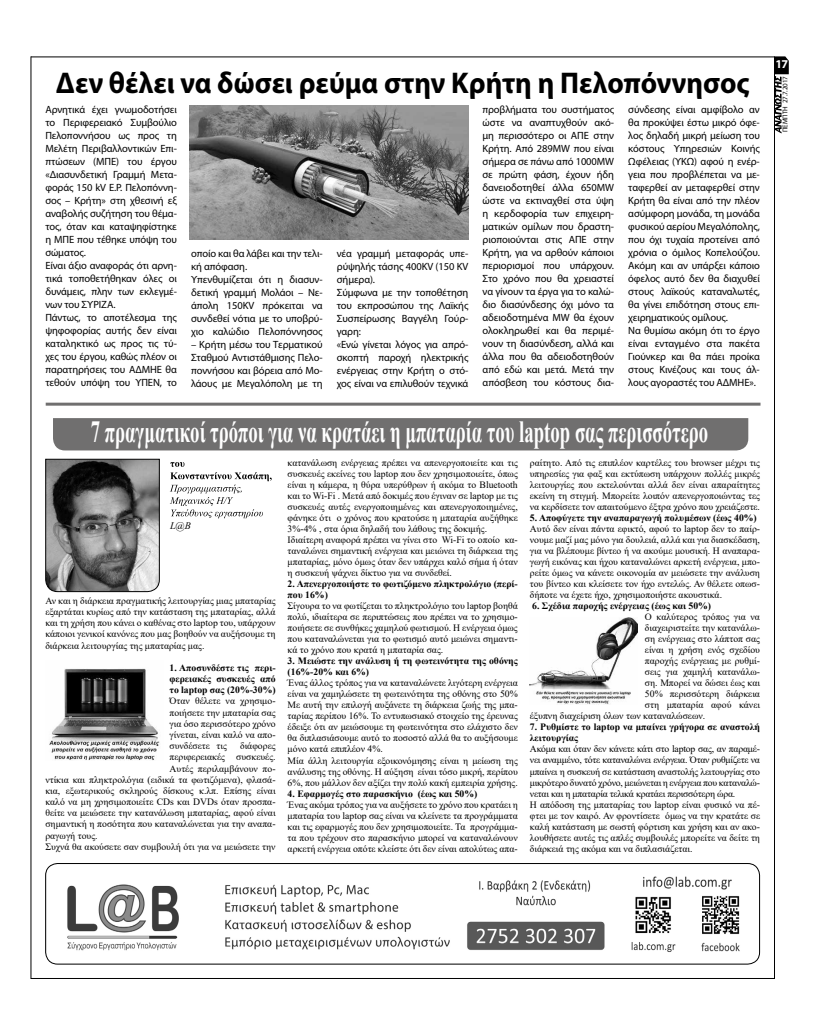
<style>
.page{position:relative;width:823px;height:1035px;background:#fff}
.page>*{position:absolute;margin:0;border:0;box-sizing:border-box;transform-origin:0 0}
.t1{font:700 30.7px "Times New Roman";color:#fff;scale:.61 1}
.t2{font:700 30px "Myriad Pro";color:#000;scale:.95 1}
.t3{font:700 12px "Myriad Pro";color:#fff}
.t4{font:10.5px/13px "Myriad Pro";letter-spacing:-.01em;color:#000}
.t5{font:italic 10px "Times New Roman";color:#000}
.t6{font:9.7px/11px "Times New Roman";color:#000;text-align:justify}
.t7{font:9.7px/11px "Times New Roman";letter-spacing:-.02em;color:#000}
.t8{font:700 9.7px/11px "Times New Roman";color:#000}
.t9{font:7px "Myriad Pro";letter-spacing:-.01em;color:#000}
</style>
<div class="page">
<hr style="left:31px;top:57px;width:743px;height:1px;background:#000">
<hr style="left:31px;top:978px;width:743px;height:1px;background:#000">
<hr style="left:773px;top:56px;width:1px;height:923px;background:#000">
<hr style="left:31px;top:56px;width:1px;height:923px;background:#000">
<svg style="left:774px;top:56px;width:14px;height:77px"></svg>
<div style="left:53px;top:418px;width:694px;height:32px;background:#706f6f"></div>
<hr style="left:46px;top:403px;width:714px;height:3px;background:#706f6f">
<svg style="left:170px;top:462px;width:101px;height:56px"></svg>
<svg style="left:45px;top:459px;width:115px;height:133px;background:#727272"></svg>
<img style="left:46px;top:863px;width:713px;height:101px">
<div style="left:45px;top:863px;width:714px;height:101px;border:1px solid #000;border-radius:12px"></div>
<img style="left:190px;top:105px;width:278px;height:135px">
<img style="left:49px;top:668px;width:111px;height:92px">
<img style="left:529px;top:617px;width:107px;height:87px">
<h2 class="t2" style="left:56px;top:63px;width:731px">Δεν θέλει να δώσει ρεύμα στην Κρήτη η Πελοπόννησος</h2>
<p class="t4" style="left:45px;top:103px;width:133px">Αρνητικά έχει γνωμοδοτήσει το Περιφερειακό Συμβούλιο<br>Πελοποννήσου ως προς τη<br>Μελέτη Περιβαλλοντικών Επι&shy;πτώσεων (ΜΠΕ) του έργου «Διασυνδετική Γραμμή Μετα&shy;φοράς 150 kV Ε.Ρ. Πελοπόννη&shy;σος – Κρήτη» στη χθεσινή εξ αναβολής συζήτηση του θέμα&shy;τος, όταν και καταψηφίστηκε η ΜΠΕ που τέθηκε υπόψη του σώματος.<br>Είναι άξιο αναφοράς ότι αρνη&shy;τικά τοποθετήθηκαν όλες οι δυνάμεις, πλην των εκλεγμέ&shy;νων του ΣΥΡΙΖΑ.<br>Πάντως, το αποτέλεσμα της ψηφοφορίας αυτής δεν είναι καταληκτικό ως προς τις τύ&shy;χες του έργου, καθώς πλέον οι παρατηρήσεις του ΑΔΜΗΕ θα τεθούν υπόψη του ΥΠΕΝ, το</p>
<p class="t4" style="left:482px;top:103px;width:133px;text-align:justify">προβλήματα του συστήματος ώστε να αναπτυχθούν ακό&shy;μη περισσότερο οι ΑΠΕ στην Κρήτη. Από 289MW που είναι σήμερα σε πάνω από 1000MW σε πρώτη φάση, έχουν ήδη δανειοδοτηθεί άλλα 650MW ώστε να εκτιναχθεί στα ύψη η κερδοφορία των επιχειρη&shy;ματικών ομίλων που δραστη&shy;ριοποιούνται στις ΑΠΕ στην Κρήτη, για να αρθούν κάποιοι περιορισμοί που υπάρχουν.<br>Στο χρόνο που θα χρειαστεί να γίνουν τα έργα για το καλώ&shy;διο διασύνδεσης όχι μόνο τα αδειοδοτημένα MW θα έχουν ολοκληρωθεί και θα περιμέ&shy;νουν τη διασύνδεση, αλλά και άλλα που θα αδειοδοτηθούν από εδώ και μετά. Μετά την απόσβεση του κόστους δια-</p>
<p class="t4" style="left:628px;top:103px;width:133px">σύνδεσης είναι αμφίβολο αν θα προκύψει έστω μικρό όφε&shy;λος δηλαδή μικρή μείωση του κόστους Υπηρεσιών Κοινής<br>Ωφέλειας (ΥΚΩ) αφού η ενέρ&shy;γεια που προβλέπεται να με&shy;ταφερθεί αν μεταφερθεί στην<br>Κρήτη θα είναι από την πλέον ασύμφορη μονάδα, τη μονάδα φυσικού αερίου Μεγαλόπολης, που όχι τυχαία προτείνει από χρόνια ο όμιλος Κοπελούζου.<br>Ακόμη και αν υπάρξει κάποιο όφελος αυτό δεν θα διαχυθεί στους λαϊκούς καταναλωτές, θα γίνει επιδότηση στους επι&shy;χειρηματικούς ομίλους.<br>Να θυμίσω ακόμη ότι το έργο είναι ενταγμένο στα πακέτα<br>Γιούνκερ και θα πάει προίκα στους Κινέζους και τους άλ&shy;λους αγοραστές του ΑΔΜΗΕ».</p>
<p class="t4" style="left:191px;top:247px;width:133px">οποίο και θα λάβει και την τελι&shy;κή απόφαση.<br>Υπενθυμίζεται ότι η διασυν&shy;δετική γραμμή Μολάοι – Νε&shy;άπολη 150KV πρόκειται να συνδεθεί νότια με το υποβρύ&shy;χιο καλώδιο Πελοπόννησος</p>
<p class="t4" style="left:191px;top:338px;width:133px;text-align:justify">– Κρήτη μέσω του Τερματικού Σταθμού Αντιστάθμισης Πελο&shy;ποννήσου και βόρεια από Μο&shy;λάους με Μεγαλόπολη με τη</p>
<p class="t4" style="left:336px;top:247px;width:133px">νέα γραμμή μεταφοράς υπε&shy;ρύψηλής τάσης 400KV (150 KV σήμερα).<br>Σύμφωνα με την τοποθέτηση του εκπροσώπου της Λαϊκής<br>Συσπείρωσης Βαγγέλη Γούρ&shy;γαρη:<br>«Ενώ γίνεται λόγος για απρό&shy;σκοπτή παροχή ηλεκτρικής ενέργειας στην Κρήτη ο στό&shy;χος είναι να επιλυθούν τεχνικά</p>
<h1 class="t1" style="left:91px;top:410px;width:1012px">7 πραγματικοί τρόποι για να κρατάει η μπαταρία του laptop σας περισσότερο</h1>
<p class="t5" style="left:170px;top:518px;width:22px">L@B</p>
<p class="t6" style="left:45px;top:595px;width:231px">Αν και η διάρκεια πραγματικής λειτουργίας μιας μπαταρίας εξαρτάται κυρίως από την κατάσταση της μπαταρίας, αλλά και τη χρήση που κάνει ο καθένας στο laptop του, υπάρχουν κάποιοι γενικοί κανόνες που μας βοηθούν να αυξήσουμε τη διάρκεια λειτουργίας της μπαταρίας μας.</p>
<p class="t8" style="left:169px;top:662px;width:107px;text-align:justify">1. Αποσυνδέστε τις περι&shy;φερειακές συσκευές από το laptop σας (20%-30%)</p>
<p class="t6" style="left:169px;top:695px;width:107px">Όταν θέλετε να χρησιμο&shy;ποιήσετε την μπαταρία σας για όσο περισσότερο χρόνο γίνεται, είναι καλό να απο&shy;συνδέσετε τις</p>
<p class="t6" style="left:240px;top:740px;width:37px">διάφορες</p>
<p class="t6" style="left:169px;top:751px;width:107px">περιφερειακές συσκευές.</p>
<p class="t6" style="left:169px;top:762px;width:107px">Αυτές περιλαμβάνουν πο-</p>
<p class="t6" style="left:45px;top:773px;width:231px">ντίκια και πληκτρολόγια (ειδικά τα φωτιζόμενα), φλασά-</p>
<p class="t6" style="left:45px;top:785px;width:231px">κια, εξωτερικούς σκληρούς δίσκους κ.λπ. Επίσης είναι</p>
<p class="t6" style="left:45px;top:796px;width:231px">καλό να μη χρησιμοποιείτε CDs και DVDs όταν προσπα-</p>
<p class="t6" style="left:45px;top:807px;width:231px">θείτε να μειώσετε την κατανάλωση μπαταρίας, αφού είναι</p>
<p class="t6" style="left:45px;top:818px;width:231px">σημαντική η ποσότητα που καταναλώνεται για την αναπα-</p>
<p class="t6" style="left:45px;top:829px;width:54px">ραγωγή τους.</p>
<p class="t6" style="left:45px;top:840px;width:231px">Συχνά θα ακούσετε σαν συμβουλή ότι για να μειώσετε την</p>
<p class="t6" style="left:287px;top:457px;width:231px;text-align:left">κατανάλωση ενέργειας πρέπει να απενεργοποιείτε και τις συσκευές εκείνες του laptop που δεν χρησιμοποιείτε, όπως είναι η κάμερα, η θύρα υπερύθρων ή ακόμα το Bluetooth και το Wi-Fi . Μετά από δοκιμές που έγιναν σε laptop με τις συσκευές αυτές ενεργοποιημένες και απενεργοποιημένες, φάνηκε ότι ο χρόνος που κρατούσε η μπαταρία αυξήθηκε 3%-4% , στα όρια δηλαδή του λάθους της δοκιμής.<br>Ιδιαίτερη αναφορά πρέπει να γίνει στο Wi-Fi το οποίο κα&shy;ταναλώνει σημαντική ενέργεια και μειώνει τη διάρκεια της μπαταρίας, μόνο όμως όταν δεν υπάρχει καλό σήμα ή όταν η συσκευή ψάχνει δίκτυο για να συνδεθεί.</p>
<p class="t8" style="left:287px;top:578px;width:231px">2. Απενεργοποιήστε το φωτιζόμενο πληκτρολόγιο (περί&shy;που 16%)</p>
<p class="t6" style="left:287px;top:600px;width:231px">Σίγουρα το να φωτίζεται το πληκτρολόγιο του laptop βοηθά πολύ, ιδιαίτερα σε περιπτώσεις που πρέπει να το χρησιμο&shy;ποιήσετε σε συνθήκες χαμηλού φωτισμού. Η ενέργεια όμως που καταναλώνεται για το φωτισμό αυτό μειώνει σημαντι&shy;κά το χρόνο που κρατά η μπαταρία σας.</p>
<p class="t8" style="left:287px;top:655px;width:231px">3. Μειώστε την ανάλυση ή τη φωτεινότητα της οθόνης (16%-20% και 6%)</p>
<p class="t6" style="left:287px;top:677px;width:231px;text-align:left">Ένας άλλος τρόπος για να καταναλώνετε λιγότερη ενέργεια είναι να χαμηλώσετε τη φωτεινότητα της οθόνης στο 50% Με αυτή την επιλογή αυξάνετε τη διάρκεια ζωής της μπα&shy;ταρίας περίπου 16%. Το εντυπωσιακό στοιχείο της έρευνας έδειξε ότι αν μειώσουμε τη φωτεινότητα στο ελάχιστο δεν θα διπλασιάσουμε αυτό το ποσοστό αλλά θα το αυξήσουμε μόνο κατά επιπλέον 4%.<br>Μία άλλη λειτουργία εξοικονόμησης είναι η μείωση της ανάλυσης της οθόνης. Η αύξηση είναι τόσο μικρή, περίπου 6%, που μάλλον δεν αξίζει την πολύ κακή εμπειρία χρήσης.</p>
<p class="t8" style="left:287px;top:787px;width:191px">4. Εφαρμογές στο παρασκήνιο (έως και 50%)</p>
<p class="t6" style="left:287px;top:798px;width:231px">Ένας ακόμα τρόπος για να αυξήσετε το χρόνο που κρατάει η μπαταρία του laptop σας είναι να κλείνετε τα προγράμματα και τις εφαρμογές που δεν χρησιμοποιείτε. Τα προγράμμα&shy;τα που τρέχουν στο παρασκήνιο μπορεί να καταναλώνουν αρκετή ενέργεια οπότε κλείστε ότι δεν είναι απολύτως απα-</p>
<p class="t6" style="left:529px;top:457px;width:231px">ραίτητο. Από τις επιπλέον καρτέλες του browser μέχρι τις υπηρεσίες για φαξ και εκτύπωση υπάρχουν πολλές μικρές λειτουργίες που εκτελούνται αλλά δεν είναι απαραίτητες εκείνη τη στιγμή. Μπορείτε λοιπόν απενεργοποιώντας τες να κερδίσετε τον απαιτούμενο έξτρα χρόνο που χρειάζεστε.</p>
<p class="t8" style="left:529px;top:512px;width:228px">5. Αποφύγετε την αναπαραγωγή πολυμέσων (έως 40%)</p>
<p class="t6" style="left:529px;top:523px;width:231px">Αυτό δεν είναι πάντα εφικτό, αφού το laptop δεν το παίρ&shy;νουμε μαζί μας μόνο για δουλειά, αλλά και για διασκέδαση, για να βλέπουμε βίντεο ή να ακούμε μουσική. Η αναπαρα&shy;γωγή εικόνας και ήχου καταναλώνει αρκετή ενέργεια, μπο&shy;ρείτε όμως να κάνετε οικονομία αν μειώσετε την ανάλυση του βίντεο και κλείσετε τον ήχο εντελώς. Αν θέλετε οπωσ&shy;δήποτε να έχετε ήχο, χρησιμοποιήστε ακουστικά.</p>
<p class="t8" style="left:532px;top:600px;width:180px">6. Σχέδια παροχής ενέργειας (έως και 50%)</p>
<p class="t6" style="left:644px;top:611px;width:116px">Ο καλύτερος τρόπος για να</p>
<p class="t6" style="left:644px;top:622px;width:116px">διαχειριστείτε την κατανάλω-</p>
<p class="t6" style="left:644px;top:633px;width:116px">ση ενέργειας στο λάπτοπ σας</p>
<p class="t6" style="left:644px;top:644px;width:116px">είναι η χρήση ενός σχεδίου</p>
<p class="t6" style="left:644px;top:655px;width:116px">παροχής ενέργειας με ρυθμί-</p>
<p class="t6" style="left:644px;top:666px;width:116px">σεις για χαμηλή κατανάλω-</p>
<p class="t6" style="left:644px;top:677px;width:116px">ση. Μπορεί να δώσει έως και</p>
<p class="t6" style="left:644px;top:688px;width:116px">50% περισσότερη διάρκεια</p>
<p class="t6" style="left:644px;top:699px;width:116px">στη μπαταρία αφού κάνει</p>
<p class="t6" style="left:529px;top:710px;width:177px">έξυπνη διαχείριση όλων των καταναλώσεων.</p>
<p class="t8" style="left:529px;top:721px;width:231px">7. Ρυθμίστε το laptop να μπαίνει γρήγορα σε αναστολή λειτουργίας</p>
<p class="t7" style="left:529px;top:743px;width:231px">Ακόμα και όταν δεν κάνετε κάτι στο laptop σας, αν παραμέ&shy;νει αναμμένο, τότε καταναλώνει ενέργεια. Όταν ρυθμίζετε να μπαίνει η συσκευή σε κατάσταση αναστολής λειτουργίας στο μικρότερο δυνατό χρόνο, μειώνεται η ενέργεια που καταναλώ&shy;νεται και η μπαταρία τελικά κρατάει περισσότερη ώρα.<br>Η απόδοση της μπαταρίας του laptop είναι φυσικό να πέ&shy;φτει με τον καιρό. Αν φροντίσετε όμως να την κρατάτε σε καλή κατάσταση με σωστή φόρτιση και χρήση και αν ακο&shy;λουθήσετε αυτές τις απλές συμβουλές μπορείτε να δείτε τη διάρκειά της ακόμα και να διπλασιάζεται.</p>
<p class="t3" style="left:774px;top:57px;width:14px">17</p>
<p class="t9" style="left:780px;top:132px;width:57px;rotate:-90deg">ΠΕΜΠΤΗ 27.7.2017</p>
</div>
